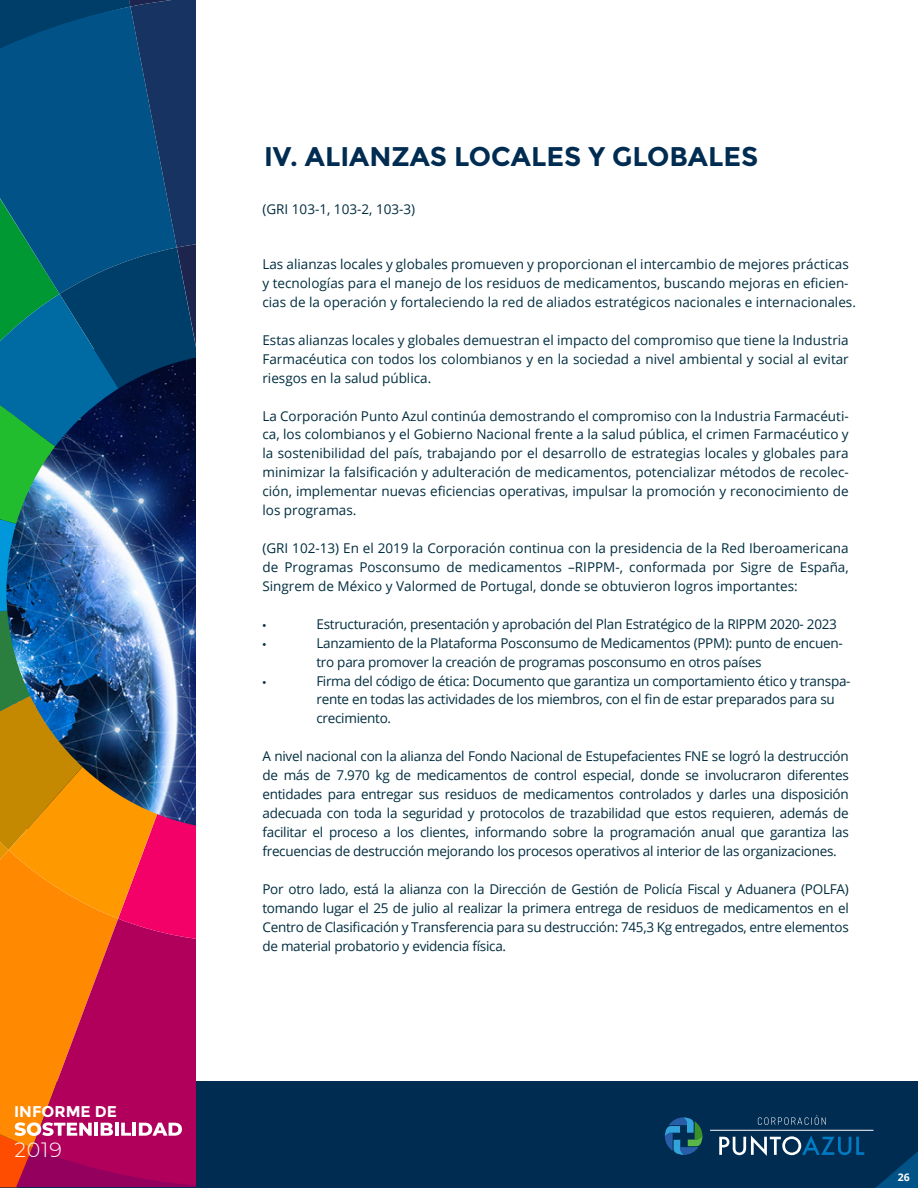
<style>
.page{position:relative;width:918px;height:1188px;background:#fff}
.page>*{position:absolute;margin:0;border:0;box-sizing:border-box;transform-origin:0 0}
.t1{font:700 27px "Montserrat";color:#002c52}
.t2{font:300 20.55px "Montserrat";color:#fff}
.t3{font:700 15.6px "Montserrat";color:#fff}
.t4{font:13.5px/18.9px "Open Sans";letter-spacing:-.02em;color:#002d3f;text-align:justify}
.t5{font:13.5px/18.9px "Open Sans";color:#002d3f}
.t6{font:13.5px "Myriad Pro";color:#002d3f}
.t7{font:700 10.5px "Open Sans";color:#fff}
</style>
<div class="page">
<div style="left:0;top:1081px;width:918px;height:107px;background:#002c52"></div>
<img style="left:0;top:0;width:196px;height:1187px">
<svg style="left:719px;top:1135px;width:145px;height:21px"></svg>
<svg style="left:758px;top:1115px;width:68px;height:10px"></svg>
<hr style="left:710px;top:1130px;width:163px;height:1px;background:#fff">
<svg style="left:665px;top:1117px;width:37px;height:38px"></svg>
<svg style="left:875px;top:1151px;width:43px;height:37px"></svg>
<p class="t3" style="left:14px;top:1102px;width:104px">INFORME DE</p>
<h2 class="t2" style="left:15px;top:1136px;width:49px">2019</h2>
<h1 class="t1" style="left:264px;top:141px;width:496px">IV. ALIANZAS LOCALES Y GLOBALES</h1>
<p class="t5" style="left:262px;top:199px;width:154px">(GRI 103-1, 103-2, 103-3)</p>
<p class="t5" style="left:262px;top:254px;width:595px">Las alianzas locales y globales promueven y proporcionan el intercambio de mejores prácticas y tecnologías para el manejo de los residuos de medicamentos, buscando mejoras en eficien&shy;cias de la operación y fortaleciendo la red de aliados estratégicos nacionales e internacionales.</p>
<p class="t4" style="left:262px;top:330px;width:588px">Estas alianzas locales y globales demuestran el impacto del compromiso que tiene la Industria Farmacéutica con todos los colombianos y en la sociedad a nivel ambiental y social al evitar riesgos en la salud pública.</p>
<p class="t4" style="left:262px;top:406px;width:588px">La Corporación Punto Azul continúa demostrando el compromiso con la Industria Farmacéuti&shy;ca, los colombianos y el Gobierno Nacional frente a la salud pública, el crimen Farmacéutico y la sostenibilidad del país, trabajando por el desarrollo de estrategias locales y globales para minimizar la falsificación y adulteración de medicamentos, potencializar métodos de recolec&shy;ción, implementar nuevas eficiencias operativas, impulsar la promoción y reconocimiento de los programas.</p>
<p class="t4" style="left:262px;top:538px;width:588px">(GRI 102-13) En el 2019 la Corporación continua con la presidencia de la Red Iberoamericana de Programas Posconsumo de medicamentos –RIPPM-, conformada por Sigre de España, Singrem de México y Valormed de Portugal, donde se obtuvieron logros importantes:</p>
<p class="t6" style="left:262px;top:616px;width:5px">•</p>
<p class="t4" style="left:316px;top:614px;width:522px">Estructuración, presentación y aprobación del Plan Estratégico de la RIPPM 2020- 2023</p>
<p class="t6" style="left:262px;top:635px;width:5px">•</p>
<p class="t4" style="left:316px;top:633px;width:528px">Lanzamiento de la Plataforma Posconsumo de Medicamentos (PPM): punto de encuen&shy;tro para promover la creación de programas posconsumo en otros países</p>
<p class="t6" style="left:262px;top:673px;width:5px">•</p>
<p class="t4" style="left:316px;top:671px;width:536px;text-align:left">Firma del código de ética: Documento que garantiza un comportamiento ético y transpa&shy;rente en todas las actividades de los miembros, con el fin de estar preparados para su crecimiento.</p>
<p class="t4" style="left:262px;top:747px;width:588px">A nivel nacional con la alianza del Fondo Nacional de Estupefacientes FNE se logró la destrucción de más de 7.970 kg de medicamentos de control especial, donde se involucraron diferentes entidades para entregar sus residuos de medicamentos controlados y darles una disposición adecuada con toda la seguridad y protocolos de trazabilidad que estos requieren, además de facilitar el proceso a los clientes, informando sobre la programación anual que garantiza las frecuencias de destrucción mejorando los procesos operativos al interior de las organizaciones.</p>
<p class="t4" style="left:262px;top:879px;width:588px">Por otro lado, está la alianza con la Dirección de Gestión de Policía Fiscal y Aduanera (POLFA) tomando lugar el 25 de julio al realizar la primera entrega de residuos de medicamentos en el Centro de Clasificación y Transferencia para su destrucción: 745,3 Kg entregados, entre elementos de material probatorio y evidencia física.</p>
<p class="t7" style="left:898px;top:1169px;width:13px">26</p>
</div>
